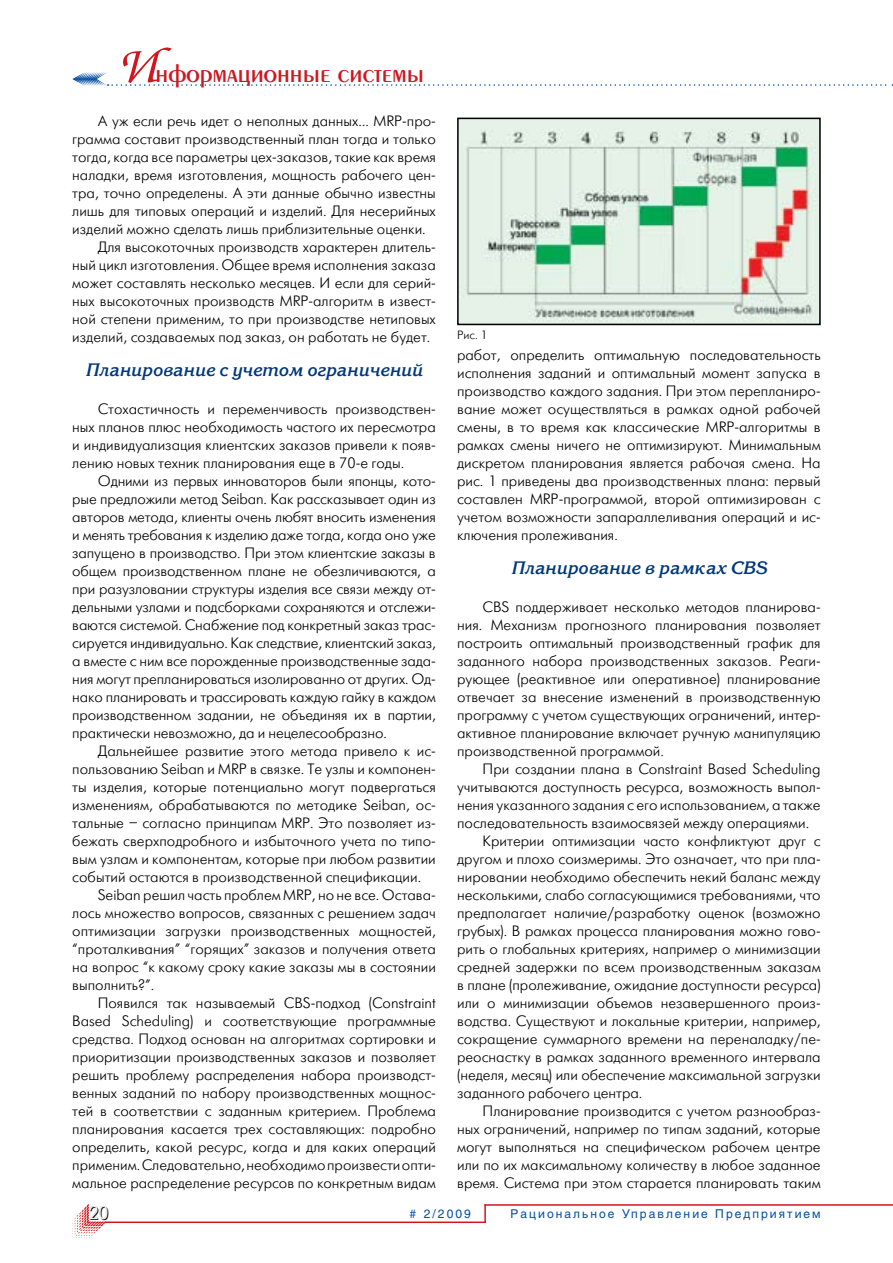
<style>
.page{position:relative;width:893px;height:1263px;background:#fff}
.page>*{position:absolute;margin:0;border:0;box-sizing:border-box;transform-origin:0 0}
.t1{font:27px "Penta Demi";color:#ce171e}
.t2{font:italic 700 18px "Korinna C";color:#00377b}
.t3{font:18px "Futuris Shadow C";color:#000}
.t4{font:15px/18px "Futuris Light C";color:#000;text-align:justify}
.t5{font:12px "Helios";letter-spacing:.17em;color:#034ea2}
.t6{font:12px "Futuris Light C";color:#000}
.s1{font-family:"Zapf Chancery C";font-weight:500;font-style:italic;font-size:54px}
</style>
<div class="page">
<svg style="left:72px;top:1204px;width:34px;height:34px"></svg>
<svg style="left:484px;top:1206px;width:2px;height:15px"></svg>
<hr style="left:105px;top:1221px;width:381px;height:2px;background:#ce171e">
<hr style="left:484px;top:1204px;width:409px;height:2px;background:#ce171e">
<svg style="left:72px;top:72px;width:821px;height:14px"></svg>
<img style="left:460px;top:121px;width:358px;height:201px">
<div style="left:457px;top:118px;width:364px;height:207px;border:2px solid #000"></div>
<h1 class="t1" style="left:117px;top:60px;width:309px"><span class="s1">И</span>нформационные системы</h1>
<p class="t4" style="left:98px;top:112px;width:340px">А уж если речь идет о неполных данных… MRP-про-</p>
<p class="t4" style="left:72px;top:130px;width:365px">грамма составит производственный план тогда и только</p>
<p class="t4" style="left:72px;top:148px;width:365px">тогда, когда все параметры цех-заказов, такие как время</p>
<p class="t4" style="left:72px;top:166px;width:365px">наладки, время изготовления, мощность рабочего цен-</p>
<p class="t4" style="left:72px;top:184px;width:365px">тра, точно определены. А эти данные обычно известны</p>
<p class="t4" style="left:72px;top:202px;width:365px">лишь для типовых операций и изделий. Для несерийных</p>
<p class="t4" style="left:72px;top:220px;width:355px">изделий можно сделать лишь приблизительные оценки.</p>
<p class="t4" style="left:98px;top:238px;width:340px">Для высокоточных производств характерен длитель-</p>
<p class="t4" style="left:72px;top:256px;width:365px">ный цикл изготовления. Общее время исполнения заказа</p>
<p class="t4" style="left:72px;top:274px;width:365px">может составлять несколько месяцев. И если для серий-</p>
<p class="t4" style="left:72px;top:292px;width:365px">ных высокоточных производств MRP-алгоритм в извест-</p>
<p class="t4" style="left:72px;top:310px;width:365px">ной степени применим, то при производстве нетиповых</p>
<p class="t4" style="left:72px;top:328px;width:360px">изделий, создаваемых под заказ, он работать не будет.</p>
<p class="t2" style="left:86px;top:360px;width:338px">Планирование с учетом ограничений</p>
<p class="t4" style="left:72px;top:400px;width:365px;text-indent:26px">Стохастичность и переменчивость производствен&shy;ных планов плюс необходимость частого их пересмотра и индивидуализация клиентских заказов привели к появ&shy;лению новых техник планирования еще в 70-е годы.</p>
<p class="t4" style="left:72px;top:472px;width:365px;text-indent:26px">Одними из первых инноваторов были японцы, кото&shy;рые предложили метод Seiban. Как рассказывает один из авторов метода, клиенты очень любят вносить изменения и менять требования к изделию даже тогда, когда оно уже запущено в производство. При этом клиентские заказы в общем производственном плане не обезличиваются, а при разузловании структуры изделия все связи между от&shy;дельными узлами и подсборками сохраняются и отслежи&shy;ваются системой. Снабжение под конкретный заказ трас&shy;сируется индивидуально. Как следствие, клиентский заказ, а вместе с ним все порожденные производственные зада&shy;ния могут препланироваться изолированно от других. Од&shy;нако планировать и трассировать каждую гайку в каждом производственном задании, не объединяя их в партии, практически невозможно, да и нецелесообразно.</p>
<p class="t4" style="left:98px;top:742px;width:340px">Дальнейшее развитие этого метода привело к ис-</p>
<p class="t4" style="left:72px;top:760px;width:365px">пользованию Seiban и МRP в связке. Те узлы и компонен-</p>
<p class="t4" style="left:72px;top:778px;width:365px">ты изделия, которые потенциально могут подвергаться</p>
<p class="t4" style="left:72px;top:796px;width:365px">изменениям, обрабатываются по методике Seiban, ос-</p>
<p class="t4" style="left:72px;top:814px;width:365px">тальные – согласно принципам MRP. Это позволяет из-</p>
<p class="t4" style="left:72px;top:832px;width:365px">бежать сверхподробного и избыточного учета по типо-</p>
<p class="t4" style="left:72px;top:850px;width:365px">вым узлам и компонентам, которые при любом развитии</p>
<p class="t4" style="left:72px;top:868px;width:350px">событий остаются в производственной спецификации.</p>
<p class="t4" style="left:98px;top:886px;width:340px">Seiban решил часть проблем MRP, но не все. Остава-</p>
<p class="t4" style="left:72px;top:904px;width:365px">лось множество вопросов, связанных с решением задач</p>
<p class="t4" style="left:72px;top:922px;width:365px">оптимизации загрузки производственных мощностей,</p>
<p class="t4" style="left:72px;top:940px;width:365px">“проталкивания” “горящих” заказов и получения ответа</p>
<p class="t4" style="left:72px;top:958px;width:365px">на вопрос “к какому сроку какие заказы мы в состоянии</p>
<p class="t4" style="left:72px;top:976px;width:83px">выполнить?”.</p>
<p class="t4" style="left:98px;top:994px;width:340px">Появился так называемый CBS-подход (Constraint</p>
<p class="t4" style="left:72px;top:1012px;width:365px">Based Scheduling) и соответствующие программные</p>
<p class="t4" style="left:72px;top:1030px;width:365px">средства. Подход основан на алгоритмах сортировки и</p>
<p class="t4" style="left:72px;top:1048px;width:365px">приоритизации производственных заказов и позволяет</p>
<p class="t4" style="left:72px;top:1066px;width:365px">решить проблему распределения набора производст-</p>
<p class="t4" style="left:72px;top:1084px;width:365px">венных заданий по набору производственных мощнос-</p>
<p class="t4" style="left:72px;top:1102px;width:365px">тей в соответствии с заданным критерием. Проблема</p>
<p class="t4" style="left:72px;top:1120px;width:365px">планирования касается трех составляющих: подробно</p>
<p class="t4" style="left:72px;top:1138px;width:365px">определить, какой ресурс, когда и для каких операций</p>
<p class="t4" style="left:72px;top:1156px;width:365px">применим. Следовательно, необходимо произвести опти-</p>
<p class="t4" style="left:72px;top:1174px;width:365px">мальное распределение ресурсов по конкретным видам</p>
<p class="t6" style="left:457px;top:329px;width:32px">Рис. 1</p>
<p class="t4" style="left:457px;top:346px;width:365px">работ, определить оптимальную последовательность исполнения заданий и оптимальный момент запуска в производство каждого задания. При этом перепланиро&shy;вание может осуществляться в рамках одной рабочей смены, в то время как классические MRP-алгоритмы в рамках смены ничего не оптимизируют. Минимальным дискретом планирования является рабочая смена. На рис. 1 приведены два производственных плана: первый составлен MRP-программой, второй оптимизирован с учетом возможности запараллеливания операций и ис&shy;ключения пролеживания.</p>
<p class="t2" style="left:511px;top:558px;width:257px">Планирование в рамках CBS</p>
<p class="t4" style="left:457px;top:598px;width:365px;text-indent:26px">CBS поддерживает несколько методов планирова&shy;ния. Механизм прогнозного планирования позволяет построить оптимальный производственный график для заданного набора производственных заказов. Реаги&shy;рующее (реактивное или оперативное) планирование отвечает за внесение изменений в производственную программу с учетом существующих ограничений, интер&shy;активное планирование включает ручную манипуляцию производственной программой.</p>
<p class="t4" style="left:483px;top:760px;width:339px">При создании плана в Constraint Вased Scheduling</p>
<p class="t4" style="left:457px;top:778px;width:365px">учитываются доступность ресурса, возможность выпол-</p>
<p class="t4" style="left:457px;top:796px;width:365px">нения указанного задания с его использованием, а также</p>
<p class="t4" style="left:457px;top:814px;width:353px">последовательность взаимосвязей между операциями.</p>
<p class="t4" style="left:483px;top:832px;width:340px">Критерии оптимизации часто конфликтуют друг с</p>
<p class="t4" style="left:457px;top:850px;width:365px">другом и плохо соизмеримы. Это означает, что при пла-</p>
<p class="t4" style="left:457px;top:868px;width:365px">нировании необходимо обеспечить некий баланс между</p>
<p class="t4" style="left:457px;top:886px;width:365px">несколькими, слабо согласующимися требованиями, что</p>
<p class="t4" style="left:457px;top:904px;width:365px">предполагает наличие/разработку оценок (возможно</p>
<p class="t4" style="left:457px;top:922px;width:365px">грубых). В рамках процесса планирования можно гово-</p>
<p class="t4" style="left:457px;top:940px;width:365px">рить о глобальных критериях, например о минимизации</p>
<p class="t4" style="left:457px;top:958px;width:365px">средней задержки по всем производственным заказам</p>
<p class="t4" style="left:457px;top:976px;width:365px">в плане (пролеживание, ожидание доступности ресурса)</p>
<p class="t4" style="left:457px;top:994px;width:365px">или о минимизации объемов незавершенного произ-</p>
<p class="t4" style="left:457px;top:1012px;width:365px">водства. Существуют и локальные критерии, например,</p>
<p class="t4" style="left:457px;top:1030px;width:365px">сокращение суммарного времени на переналадку/пе-</p>
<p class="t4" style="left:457px;top:1048px;width:365px">реоснастку в рамках заданного временного интервала</p>
<p class="t4" style="left:457px;top:1066px;width:365px">(неделя, месяц) или обеспечение максимальной загрузки</p>
<p class="t4" style="left:457px;top:1084px;width:187px">заданного рабочего центра.</p>
<p class="t4" style="left:483px;top:1102px;width:340px">Планирование производится с учетом разнообраз-</p>
<p class="t4" style="left:457px;top:1120px;width:365px">ных ограничений, например по типам заданий, которые</p>
<p class="t4" style="left:457px;top:1138px;width:365px">могут выполняться на специфическом рабочем центре</p>
<p class="t4" style="left:457px;top:1156px;width:365px">или по их максимальному количеству в любое заданное</p>
<p class="t4" style="left:457px;top:1174px;width:365px">время. Система при этом старается планировать таким</p>
<p class="t3" style="left:89px;top:1204px;width:21px">20</p>
<p class="t5" style="left:410px;top:1207px;width:63px"># 2/2009</p>
<p class="t5" style="left:510px;top:1207px;width:312px">Рациональное Управление Предприятием</p>
</div>
